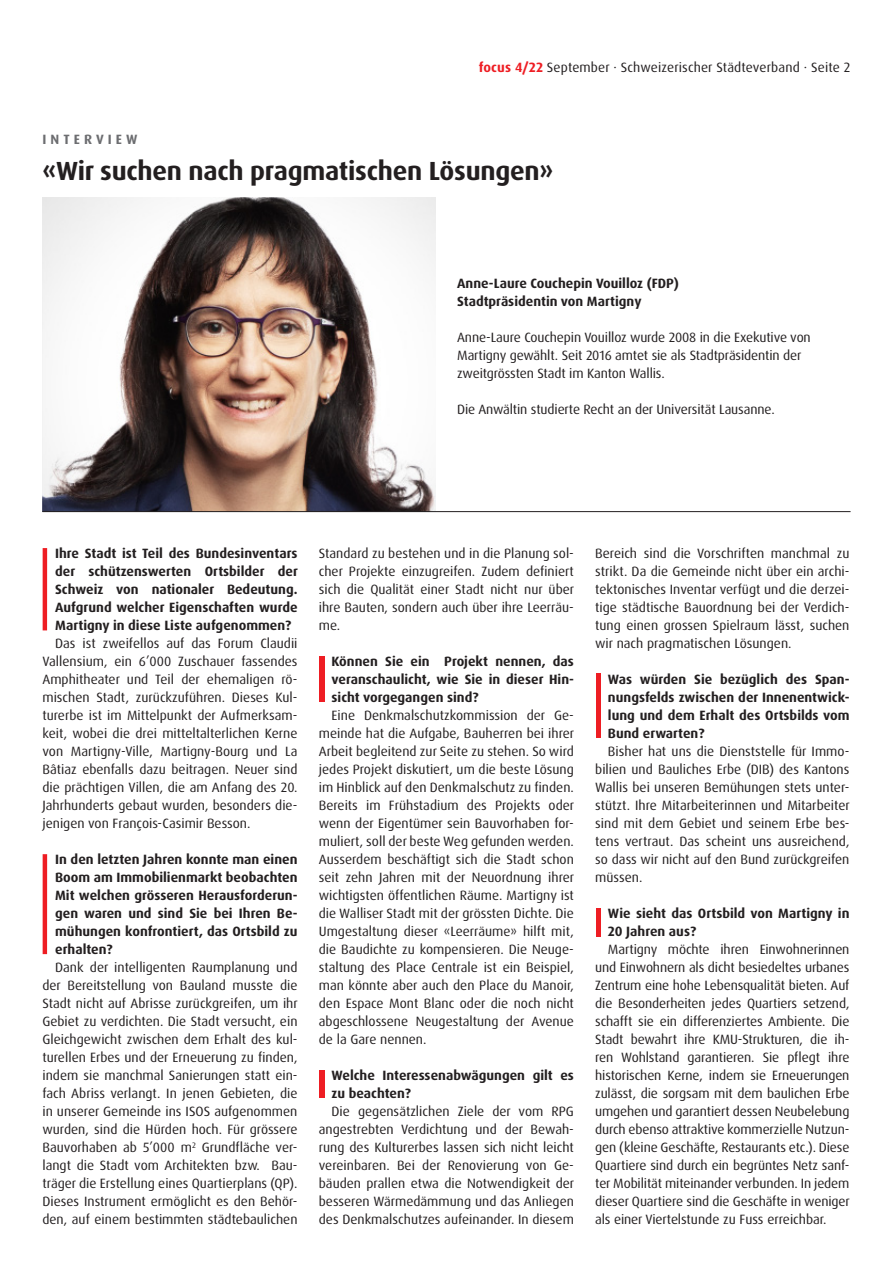
<style>
.page{position:relative;width:893px;height:1263px;background:#fff}
.page>*{position:absolute;margin:0;border:0;box-sizing:border-box;transform-origin:0 0}
.t1{font:700 26.25px "Dax OT";letter-spacing:-.01em;color:#231f20}
.t2{font:13.5px/18px "Dax OT";color:#231f20;text-align:justify}
.t3{font:700 13.5px/18px "Dax OT";color:#231f20;text-align:justify}
.Text{font:700 13.5px "Dax OT";letter-spacing:.3em;color:#6c6d70}
.s1{font-weight:700;color:#ee1d23}
</style>
<div class="page">
<img style="left:43px;top:197px;width:393px;height:314px">
<hr style="left:42px;top:511px;width:808px;height:1px;background:#231f20">
<hr style="left:43px;top:548px;width:4px;height:82px;background:#ee1d23">
<div style="left:319px;top:656px;width:5px;height:46px;background:#ee1d23"></div>
<hr style="left:43px;top:854px;width:4px;height:100px;background:#ee1d23">
<div style="left:319px;top:1070px;width:5px;height:28px;background:#ee1d23"></div>
<hr style="left:596px;top:674px;width:4px;height:64px;background:#ee1d23">
<hr style="left:596px;top:908px;width:4px;height:28px;background:#ee1d23">
<p class="t2" style="left:479px;top:58px;width:373px"><span class="s1">focus 4/22</span> September · Schweizerischer Städteverband · Seite 2</p>
<p class="Text" style="left:43px;top:131px;width:97px">INTERVIEW</p>
<p class="t1" style="left:43px;top:154px;width:512px">«Wir suchen nach pragmatischen Lösungen»</p>
<p class="t3" style="left:457px;top:274px;width:223px">Anne-Laure Couchepin Vouilloz (FDP)</p>
<p class="t3" style="left:457px;top:292px;width:186px">Stadtpräsidentin von Martigny</p>
<p class="t2" style="left:457px;top:328px;width:355px;text-align:left">Anne-Laure Couchepin Vouilloz wurde 2008 in die Exekutive von<br>Martigny gewählt. Seit 2016 amtet sie als Stadtpräsidentin der zweitgrössten Stadt im Kanton Wallis.</p>
<p class="t2" style="left:457px;top:400px;width:319px">Die Anwältin studierte Recht an der Universität Lausanne.</p>
<p class="t3" style="left:55px;top:544px;width:244px">Ihre Stadt ist Teil des Bundesinventars der schützenswerten Ortsbilder der Schweiz von nationaler Bedeutung.<br>Aufgrund welcher Eigenschaften wurde Martigny in diese Liste aufgenommen?</p>
<p class="t2" style="left:42px;top:634px;width:257px;text-indent:13px">Das ist zweifellos auf das Forum Claudii Vallensium, ein 6’000 Zuschauer fassendes Amphitheater und Teil der ehemaligen rö&shy;mischen Stadt, zurückzuführen. Dieses Kul&shy;turerbe ist im Mittelpunkt der Aufmerksam&shy;keit, wobei die drei mitteltalterlichen Kerne von Martigny-Ville, Martigny-Bourg und La Bâtiaz ebenfalls dazu beitragen. Neuer sind die prächtigen Villen, die am Anfang des 20.<br>Jahrhunderts gebaut wurden, besonders die&shy;jenigen von François-Casimir Besson.</p>
<p class="t3" style="left:55px;top:850px;width:244px">In den letzten Jahren konnte man einen Boom am Immobilienmarkt beobachten Mit welchen grösseren Herausforderun&shy;gen waren und sind Sie bei Ihren Be&shy;mühungen konfrontiert, das Ortsbild zu erhalten?</p>
<p class="t2" style="left:42px;top:958px;width:257px;text-indent:13px">Dank der intelligenten Raumplanung und der Bereitstellung von Bauland musste die Stadt nicht auf Abrisse zurückgreifen, um ihr Gebiet zu verdichten. Die Stadt versucht, ein Gleichgewicht zwischen dem Erhalt des kul&shy;turellen Erbes und der Erneuerung zu finden, indem sie manchmal Sanierungen statt ein&shy;fach Abriss verlangt. In jenen Gebieten, die in unserer Gemeinde ins ISOS aufgenommen wurden, sind die Hürden hoch. Für grössere Bauvorhaben ab 5’000 m<sup>2</sup> Grundfläche ver&shy;langt die Stadt vom Architekten bzw. Bau&shy;träger die Erstellung eines Quartierplans (QP).<br>Dieses Instrument ermöglicht es den Behör&shy;den, auf einem bestimmten städtebaulichen</p>
<p class="t2" style="left:319px;top:544px;width:257px">Standard zu bestehen und in die Planung sol&shy;cher Projekte einzugreifen. Zudem definiert sich die Qualität einer Stadt nicht nur über ihre Bauten, sondern auch über ihre Leerräu&shy;me.</p>
<p class="t3" style="left:332px;top:652px;width:244px">Können Sie ein Projekt nennen, das veranschaulicht, wie Sie in dieser Hin&shy;sicht vorgegangen sind?</p>
<p class="t2" style="left:319px;top:706px;width:257px;text-indent:13px">Eine Denkmalschutzkommission der Ge&shy;meinde hat die Aufgabe, Bauherren bei ihrer Arbeit begleitend zur Seite zu stehen. So wird jedes Projekt diskutiert, um die beste Lösung im Hinblick auf den Denkmalschutz zu finden.<br>Bereits im Frühstadium des Projekts oder wenn der Eigentümer sein Bauvorhaben for&shy;muliert, soll der beste Weg gefunden werden.<br>Ausserdem beschäftigt sich die Stadt schon seit zehn Jahren mit der Neuordnung ihrer wichtigsten öffentlichen Räume. Martigny ist die Walliser Stadt mit der grössten Dichte. Die Umgestaltung dieser «Leerräume» hilft mit, die Baudichte zu kompensieren. Die Neuge&shy;staltung des Place Centrale ist ein Beispiel, man könnte aber auch den Place du Manoir, den Espace Mont Blanc oder die noch nicht abgeschlossene Neugestaltung der Avenue de la Gare nennen.</p>
<p class="t3" style="left:332px;top:1066px;width:244px">Welche Interessenabwägungen gilt es zu beachten?</p>
<p class="t2" style="left:319px;top:1102px;width:257px;text-indent:13px">Die gegensätzlichen Ziele der vom RPG angestrebten Verdichtung und der Bewah&shy;rung des Kulturerbes lassen sich nicht leicht vereinbaren. Bei der Renovierung von Ge&shy;bäuden prallen etwa die Notwendigkeit der besseren Wärmedämmung und das Anliegen des Denkmalschutzes aufeinander. In diesem</p>
<p class="t2" style="left:595px;top:544px;width:256px">Bereich sind die Vorschriften manchmal zu strikt. Da die Gemeinde nicht über ein archi&shy;tektonisches Inventar verfügt und die derzei&shy;tige städtische Bauordnung bei der Verdich&shy;tung einen grossen Spielraum lässt, suchen wir nach pragmatischen Lösungen.</p>
<p class="t3" style="left:608px;top:670px;width:243px">Was würden Sie bezüglich des Span&shy;nungsfelds zwischen der Innenentwick&shy;lung und dem Erhalt des Ortsbilds vom Bund erwarten?</p>
<p class="t2" style="left:595px;top:742px;width:256px;text-indent:13px">Bisher hat uns die Dienststelle für Immo&shy;bilien und Bauliches Erbe (DIB) des Kantons Wallis bei unseren Bemühungen stets unter&shy;stützt. Ihre Mitarbeiterinnen und Mitarbeiter sind mit dem Gebiet und seinem Erbe bes&shy;tens vertraut. Das scheint uns ausreichend, so dass wir nicht auf den Bund zurückgreifen müssen.</p>
<p class="t3" style="left:608px;top:904px;width:243px">Wie sieht das Ortsbild von Martigny in<br>20 Jahren aus?</p>
<p class="t2" style="left:595px;top:940px;width:256px;text-indent:13px">Martigny möchte ihren Einwohnerinnen und Einwohnern als dicht besiedeltes urbanes Zentrum eine hohe Lebensqualität bieten. Auf die Besonderheiten jedes Quartiers setzend, schafft sie ein differenziertes Ambiente. Die Stadt bewahrt ihre KMU-Strukturen, die ih&shy;ren Wohlstand garantieren. Sie pflegt ihre historischen Kerne, indem sie Erneuerungen zulässt, die sorgsam mit dem baulichen Erbe umgehen und garantiert dessen Neubelebung durch ebenso attraktive kommerzielle Nutzun&shy;gen (kleine Geschäfte, Restaurants etc.). Diese Quartiere sind durch ein begrüntes Netz sanf&shy;ter Mobilität miteinander verbunden. In jedem dieser Quartiere sind die Geschäfte in weniger als einer Viertelstunde zu Fuss erreichbar.</p>
</div>
